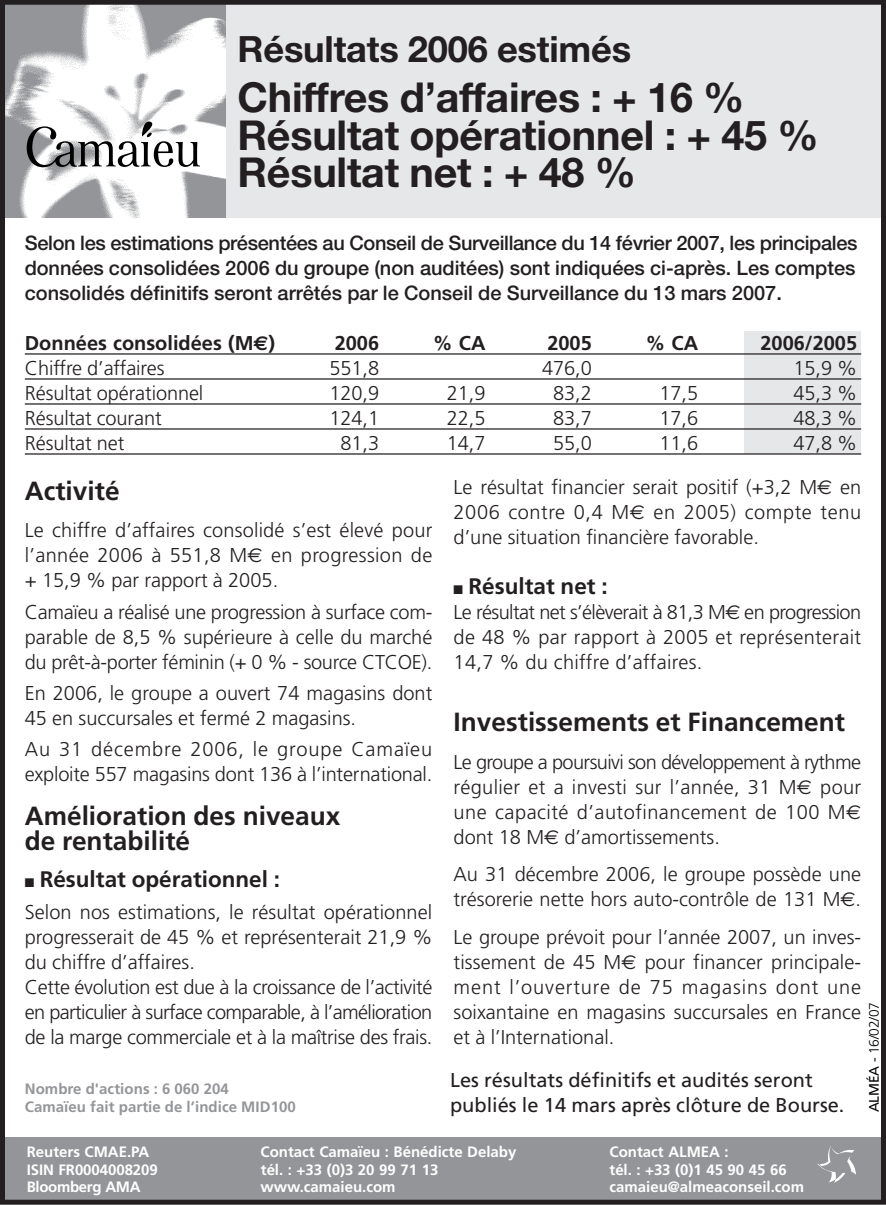
<style>
.page{position:relative;width:886px;height:1205px;background:#fff}
.page>*{position:absolute;margin:0;border:0;box-sizing:border-box;transform-origin:0 0}
.t1{font:700 41.25px/37.5px "Helvetica Neue";letter-spacing:-.005em;color:#231f20}
.t2{font:700 36.25px "Helvetica Neue";letter-spacing:-.005em;color:#231f20}
.t3{font:700 26.25px/25px "Frutiger";color:#231f20}
.t4{font:700 22.5px "Frutiger";color:#231f20}
.t5{font:300 20px/25px "Frutiger";color:#231f20;text-align:justify}
.t6{font:500 20px/25px "Helvetica Neue";color:#231f20;text-align:justify}
.t7{font:20px/25px "Frutiger";color:#231f20}
.t8{font:700 20px "Frutiger";color:#231f20}
.t9{font:700 15px "Frutiger";color:#fff}
.t10{font:700 15px/18.8px "Frutiger";letter-spacing:.005em;color:#939598}
.t11{font:700 15px "Frutiger";letter-spacing:-.02em;color:#fff}
.t12{font:300 13.75px "Frutiger";color:#000}
.s1{font-family:"Euro Sans"}
.s2{font-family:"Euro Sans";font-weight:400}
.s3{font-weight:400}
</style>
<div class="page">
<div style="left:0;top:1137px;width:886px;height:63px;background:#939598"></div>
<svg style="left:817px;top:1146px;width:39px;height:37px"></svg>
<div style="left:0;top:0;width:886px;height:217px;background:#e6e7e9"></div>
<img style="left:6px;top:6px;width:219px;height:211px">
<svg style="left:27px;top:122px;width:173px;height:45px;background:#b5b5b5"></svg>
<div style="left:744px;top:331px;width:117px;height:122px;background:#e6e7e9"></div>
<div style="left:0;top:0;width:886px;height:1204px;border:5px solid #231f20"></div>
<hr style="left:25px;top:353px;width:836px;height:2px;background:#231f20">
<hr style="left:25px;top:378px;width:836px;height:2px;background:#231f20">
<hr style="left:25px;top:403px;width:836px;height:2px;background:#231f20">
<hr style="left:25px;top:428px;width:836px;height:2px;background:#231f20">
<hr style="left:25px;top:453px;width:836px;height:2px;background:#231f20">
<h2 class="t2" style="left:237px;top:36px;width:395px">Résultats 2006 estimés</h2>
<h1 class="t1" style="left:237px;top:83px;width:583px">Chiffres d’affaires : + 16 %<br>Résultat opérationnel : + 45 %<br>Résultat net : + 48 %</h1>
<p class="t6" style="left:25px;top:232px;width:834px">Selon les estimations présentées au Conseil de Surveillance du 14 février 2007, les principales données consolidées 2006 du groupe (non auditées) sont indiquées ci-après. Les comptes consolidés définitifs seront arrêtés par le Conseil de Surveillance du 13 mars 2007.</p>
<p class="t8" style="left:25px;top:335px;width:252px">Données consolidées (M<span class="s1">€</span>)</p>
<p class="t8" style="left:335px;top:335px;width:46px">2006</p>
<p class="t8" style="left:433px;top:335px;width:54px">% CA</p>
<p class="t8" style="left:547px;top:335px;width:46px">2005</p>
<p class="t8" style="left:645px;top:335px;width:54px">% CA</p>
<p class="t8" style="left:760px;top:335px;width:98px">2006/2005</p>
<p class="t5" style="left:25px;top:357px;width:141px">Chiffre d’affaires</p>
<p class="t5" style="left:330px;top:357px;width:51px">551,8</p>
<p class="t5" style="left:542px;top:357px;width:51px">476,0</p>
<p class="t5" style="left:793px;top:357px;width:65px">15,9 %</p>
<p class="t5" style="left:25px;top:382px;width:180px">Résultat opérationnel</p>
<p class="t5" style="left:330px;top:382px;width:51px">120,9</p>
<p class="t5" style="left:447px;top:382px;width:40px">21,9</p>
<p class="t5" style="left:553px;top:382px;width:40px">83,2</p>
<p class="t5" style="left:659px;top:382px;width:40px">17,5</p>
<p class="t5" style="left:793px;top:382px;width:65px">45,3 %</p>
<p class="t5" style="left:25px;top:407px;width:138px">Résultat courant</p>
<p class="t5" style="left:330px;top:407px;width:51px">124,1</p>
<p class="t5" style="left:447px;top:407px;width:40px">22,5</p>
<p class="t5" style="left:553px;top:407px;width:40px">83,7</p>
<p class="t5" style="left:659px;top:407px;width:40px">17,6</p>
<p class="t5" style="left:793px;top:407px;width:65px">48,3 %</p>
<p class="t5" style="left:25px;top:432px;width:101px">Résultat net</p>
<p class="t5" style="left:341px;top:432px;width:40px">81,3</p>
<p class="t5" style="left:447px;top:432px;width:40px">14,7</p>
<p class="t5" style="left:553px;top:432px;width:40px">55,0</p>
<p class="t5" style="left:659px;top:432px;width:40px">11,6</p>
<p class="t5" style="left:793px;top:432px;width:65px">47,8 %</p>
<h3 class="t3" style="left:25px;top:480px;width:96px">Activité</h3>
<p class="t5" style="left:25px;top:519px;width:409px">Le chiffre d’affaires consolidé s’est élevé pour l’année 2006 à 551,8 M<span class="s2">€</span> en progression de + 15,9 % par rapport à 2005.</p>
<p class="t5" style="left:25px;top:601px;width:409px">Camaïeu a réalisé une progression à surface com&shy;parable de 8,5 % supérieure à celle du marché du prêt-à-porter féminin (+ 0 % - source CTCOE).</p>
<p class="t5" style="left:25px;top:682px;width:409px">En 2006, le groupe a ouvert 74 magasins dont<br>45 en succursales et fermé 2 magasins.</p>
<p class="t5" style="left:25px;top:738px;width:409px">Au 31 décembre 2006, le groupe Camaïeu exploite 557 magasins dont 136 à l’international.</p>
<h3 class="t3" style="left:25px;top:805px;width:317px">Amélioration des niveaux de rentabilité</h3>
<p class="t4" style="left:25px;top:870px;width:257px">■ Résultat opérationnel :</p>
<p class="t5" style="left:25px;top:901px;width:409px;text-align:left">Selon nos estimations, le résultat opérationnel progresserait de 45 % et représenterait 21,9 % du chiffre d’affaires.<br>Cette évolution est due à la croissance de l’activité en particulier à surface comparable, à l’amélioration de la marge commerciale et à la maîtrise des frais.</p>
<p class="t5" style="left:454px;top:476px;width:409px">Le résultat financier serait positif (+3,2 M<span class="s2">€</span> en 2006 contre 0,4 M<span class="s2">€</span> en 2005) compte tenu d’une situation financière favorable.</p>
<p class="t4" style="left:454px;top:577px;width:156px">■ Résultat net :</p>
<p class="t5" style="left:454px;top:601px;width:409px">Le résultat net s’élèverait à 81,3 M<span class="s2">€</span> en progression de 48 % par rapport à 2005 et représenterait 14,7 % du chiffre d’affaires.</p>
<h3 class="t3" style="left:454px;top:711px;width:393px">Investissements et Financement</h3>
<p class="t5" style="left:454px;top:751px;width:409px">Le groupe a poursuivi son développement à rythme régulier et a investi sur l’année, 31 M<span class="s2">€</span> pour une capacité d’autofinancement de 100 M<span class="s2">€ </span>dont 18 M<span class="s2">€</span> d’amortissements.</p>
<p class="t5" style="left:454px;top:863px;width:409px">Au 31 décembre 2006, le groupe possède une trésorerie nette hors auto-contrôle de 131 M<span class="s2">€</span>.</p>
<p class="t5" style="left:454px;top:926px;width:409px">Le groupe prévoit pour l’année 2007, un inves&shy;tissement de 45 M<span class="s2">€</span> pour financer principale&shy;ment l’ouverture de 75 magasins dont une soixantaine en magasins succursales en France et à l’International.</p>
<p class="t12" style="left:868px;top:1112px;width:112px;rotate:-90deg"><span class="s3">ALMÉA -</span> 16/02/07</p>
<p class="t7" style="left:450px;top:1069px;width:396px">Les résultats définitifs et audités seront publiés le 14 mars après clôture de Bourse.</p>
<p class="t10" style="left:25px;top:1080px;width:273px">Nombre d'actions : 6 060 204<br>Camaïeu fait partie de l’indice MID100</p>
<p class="t9" style="left:27px;top:1146px;width:124px">Reuters CMAE.PA</p>
<p class="t9" style="left:261px;top:1146px;width:257px">Contact Camaïeu : Bénédicte Delaby</p>
<p class="t9" style="left:609px;top:1146px;width:121px">Contact ALMEA :</p>
<p class="t9" style="left:27px;top:1163px;width:133px">ISIN FR0004008209</p>
<p class="t9" style="left:261px;top:1163px;width:179px">tél. : +33 (0)3 20 99 71 13</p>
<p class="t9" style="left:609px;top:1163px;width:179px">tél. : +33 (0)1 45 90 45 66</p>
<p class="t11" style="left:27px;top:1181px;width:115px">Bloomberg AMA</p>
<p class="t9" style="left:261px;top:1181px;width:137px">www.camaieu.com</p>
<p class="t9" style="left:609px;top:1181px;width:196px">camaieu@almeaconseil.com</p>
</div>
